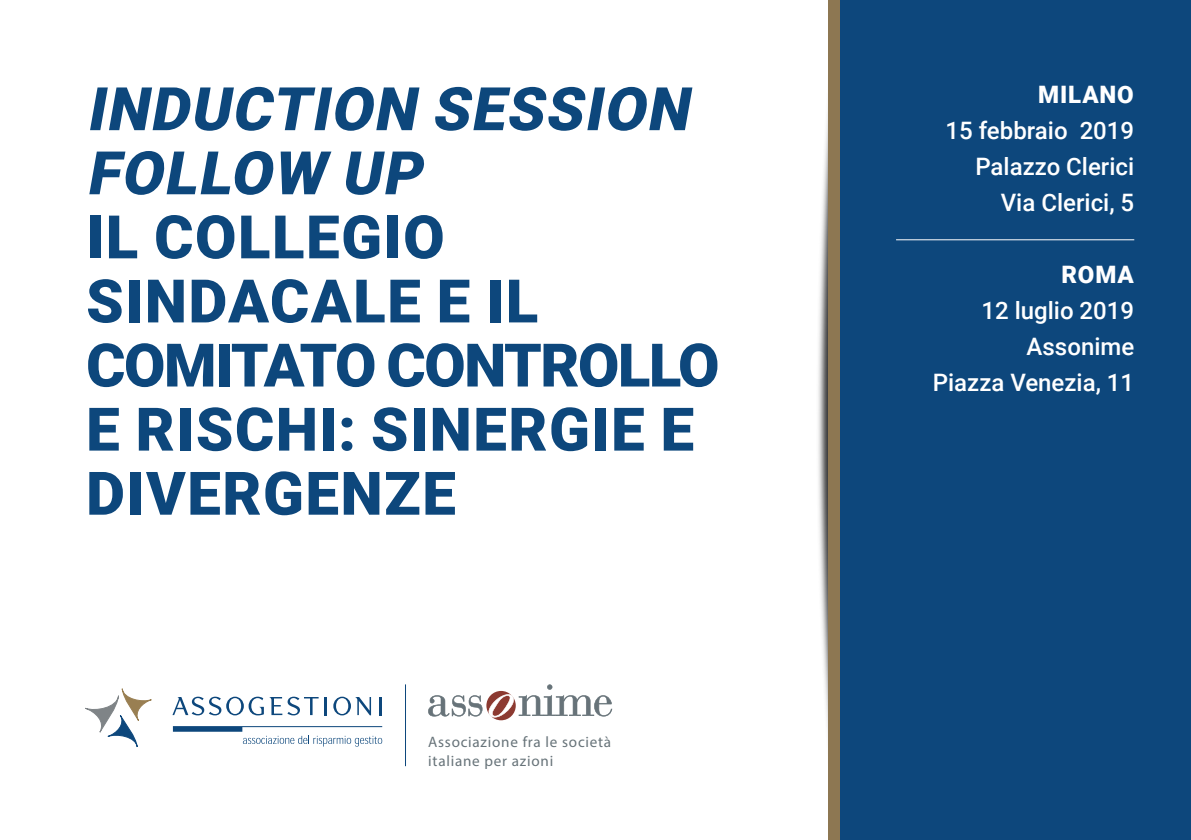
<style>
.page{position:relative;width:1191px;height:840px;background:#fff}
.page>*{position:absolute;margin:0;border:0;box-sizing:border-box;transform-origin:0 0}
.t1{font:900 60px/64px "Roboto";letter-spacing:.025em;color:#0d477c}
.t2{font:italic 900 60px/64px "Roboto";color:#0d477c}
.t3{font:500 24px/36px "Roboto";color:#fff;text-align:right}
.t4{font:900 24px "Roboto";letter-spacing:.035em;color:#fff}
.t5{font:15.2px/19.2px "Myriad Pro";letter-spacing:.05em;color:#677379}
</style>
<div class="page">
<img style="left:818px;top:107px;width:10px;height:627px">
<div style="left:839px;top:0;width:352px;height:839px;background:#0d477c"></div>
<svg style="left:85px;top:688px;width:67px;height:58px"></svg>
<svg style="left:172px;top:696px;width:147px;height:19px"></svg>
<hr style="left:324px;top:696px;width:3px;height:18px;background:#0d477c">
<svg style="left:333px;top:696px;width:38px;height:19px"></svg>
<hr style="left:379px;top:696px;width:3px;height:18px;background:#0d477c">
<svg style="left:243px;top:735px;width:139px;height:11px"></svg>
<hr style="left:173px;top:725px;width:209px;height:1px;background:#0d477c">
<div style="left:173px;top:726px;width:69px;height:5px;background:#0d477c"></div>
<hr style="left:405px;top:684px;width:1px;height:81px;background:#0d477c">
<div style="left:828px;top:0;width:11px;height:839px;background:#8d7752"></div>
<svg style="left:428px;top:695px;width:54px;height:21px"></svg>
<svg style="left:486px;top:690px;width:30px;height:30px"></svg>
<svg style="left:488px;top:684px;width:124px;height:33px"></svg>
<hr style="left:896px;top:239px;width:238px;height:1px;background:#fff">
<h1 class="t2" style="left:86px;top:74px;width:617px">INDUCTION SESSION<br>FOLLOW UP</h1>
<h1 class="t1" style="left:86px;top:202px;width:635px">IL COLLEGIO<br>SINDACALE E IL<br>COMITATO CONTROLLO<br>E RISCHI: SINERGIE E<br>DIVERGENZE</h1>
<p class="t5" style="left:428px;top:731px;width:184px">Associazione fra le società italiane per azioni</p>
<p class="t4" style="left:1038px;top:78px;width:97px">MILANO</p>
<p class="t3" style="left:945px;top:112px;width:190px">15 febbraio 2019<br>Palazzo Clerici<br>Via Clerici, 5</p>
<p class="t4" style="left:1061px;top:258px;width:74px">ROMA</p>
<p class="t3" style="left:932px;top:292px;width:203px">12 luglio 2019<br>Assonime<br>Piazza Venezia, 11</p>
</div>
